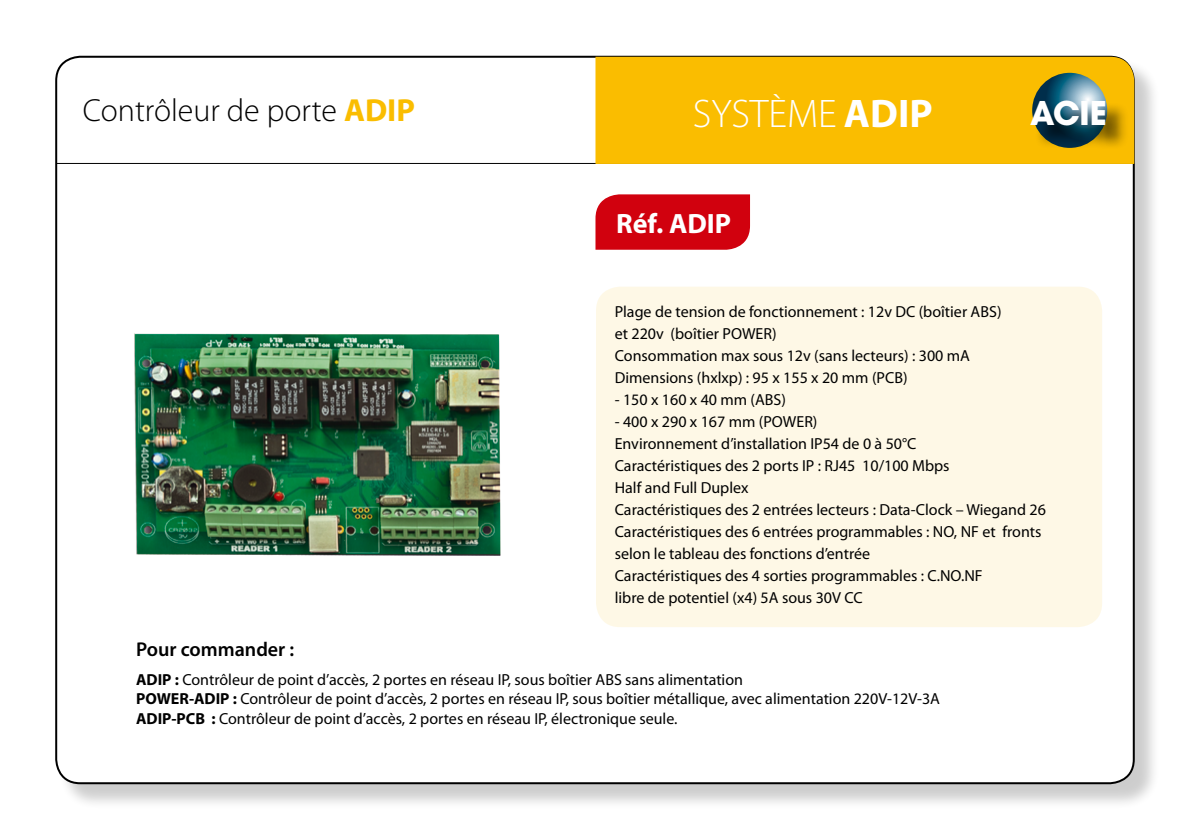
<style>
.page{position:relative;width:1191px;height:840px;background:#fff}
.page>*{position:absolute;margin:0;border:0;box-sizing:border-box;transform-origin:0 0}
.t1{font:300 40px "Myriad Pro";color:#fff}
.t2{font:700 36px "Avant Garde Gothic Itc T";color:#fff}
.t3{font:300 32px "Myriad Pro";color:#000}
.t4{font:700 28px "Myriad Pro";color:#fff}
.t5{font:600 20px "Myriad Pro";color:#000}
.t6{font:16px/22px "Myriad Pro";color:#000}
.s1{font-weight:700;color:#fabd00}
.s2{font-weight:700}
</style>
<div class="page">
<div style="left:58px;top:58px;width:1102px;height:750px;background:#000;opacity:.2"></div>
<div style="left:56px;top:57px;width:1077px;height:725px;background:#fff;border-radius:24px"></div>
<hr style="left:56px;top:163px;width:1078px;height:1px;background:#000">
<div style="left:595px;top:57px;width:539px;height:107px;background:#fabd00"></div>
<svg style="left:1032px;top:73px;width:75px;height:75px;background:#4c7f96"></svg>
<div style="left:596px;top:286px;width:506px;height:340px;background:#fef8e6;border-radius:24px"></div>
<div style="left:595px;top:194px;width:155px;height:55px;background:#d1010e"></div>
<div style="left:1034px;top:102px;width:95px;height:47px;background:#000;opacity:.75"></div>
<img style="left:134px;top:333px;width:367px;height:223px">
<h3 class="t3" style="left:83px;top:91px;width:334px">Contrôleur de porte <span class="s1">ADIP</span></h3>
<h1 class="t1" style="left:693px;top:89px;width:241px">SYSTÈME <span class="s2">ADIP</span></h1>
<h3 class="t4" style="left:616px;top:205px;width:116px">Réf. ADIP</h3>
<h2 class="t2" style="left:1030px;top:91px;width:78px">ACIE</h2>
<p class="t6" style="left:615px;top:300px;width:388px">Plage de tension de fonctionnement : 12v DC (boîtier ABS) et 220v (boîtier POWER)<br>Consommation max sous 12v (sans lecteurs) : 300 mA Dimensions (hxlxp) : 95 x 155 x 20 mm (PCB)</p>
<p class="t6" style="left:615px;top:388px;width:173px">- 150 x 160 x 40 mm (ABS)</p>
<p class="t6" style="left:615px;top:410px;width:433px">- 400 x 290 x 167 mm (POWER)<br>Environnement d’installation IP54 de 0 à 50°C<br>Caractéristiques des 2 ports IP : RJ45 10/100 Mbps<br>Half and Full Duplex<br>Caractéristiques des 2 entrées lecteurs : Data-Clock – Wiegand 26<br>Caractéristiques des 6 entrées programmables : NO, NF et fronts selon le tableau des fonctions d’entrée<br>Caractéristiques des 4 sorties programmables : C.NO.NF<br>libre de potentiel (x4) 5A sous 30V CC</p>
<p class="t5" style="left:136px;top:636px;width:160px">Pour commander :</p>
<p class="t6" style="left:136px;top:669px;width:805px;line-height:19.2px"><span class="s2">ADIP :</span> Contrôleur de point d’accès, 2 portes en réseau IP, sous boîtier ABS sans alimentation<br><span class="s2">POWER-ADIP :</span> Contrôleur de point d’accès, 2 portes en réseau IP, sous boîtier métallique, avec alimentation 220V-12V-3A<br><span class="s2">ADIP-PCB :</span> Contrôleur de point d’accès, 2 portes en réseau IP, électronique seule.</p>
</div>
